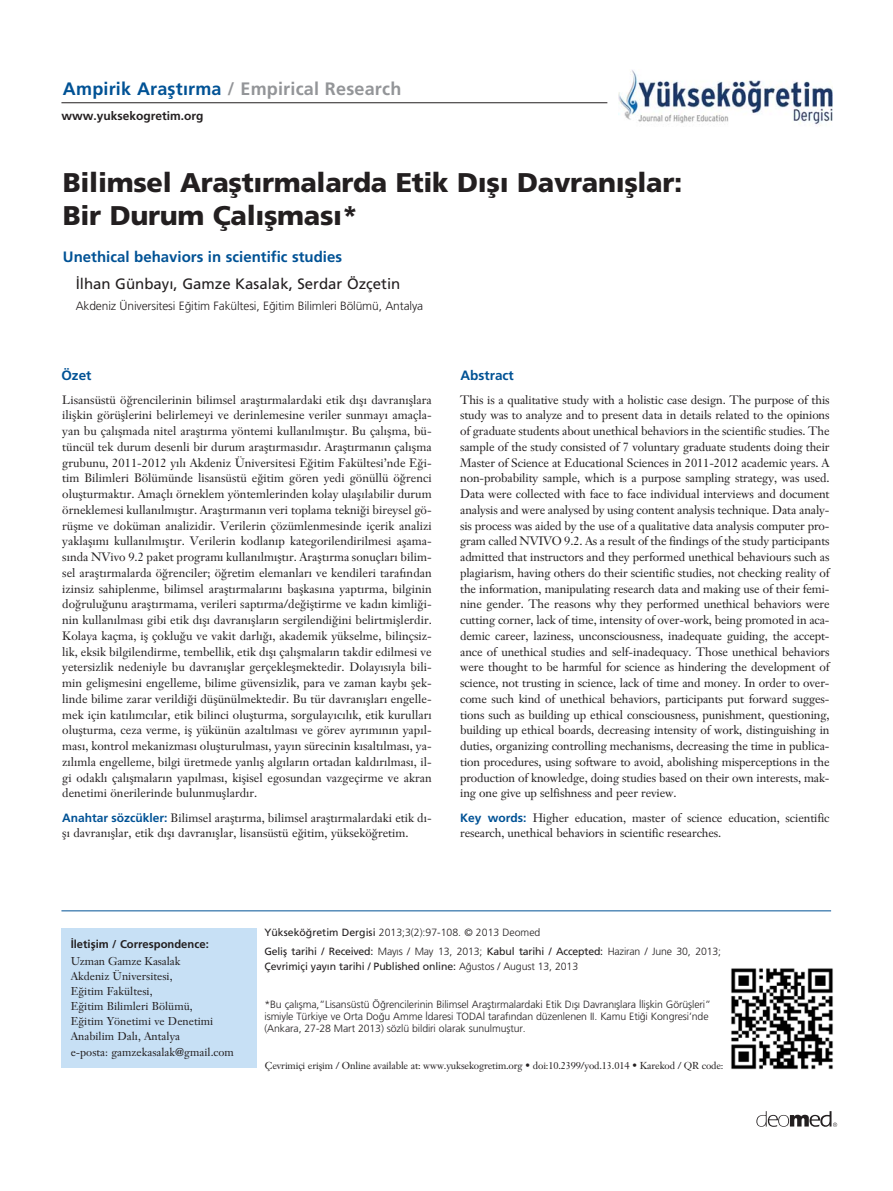
<style>
.page{position:relative;width:893px;height:1191px;background:#fff}
.page>*{position:absolute;margin:0;border:0;box-sizing:border-box;transform-origin:0 0}
.t1{font:900 27px/33px "Frutiger";letter-spacing:-.01em;color:#231f20}
.t2{font:700 18px "Frutiger";letter-spacing:.01em;color:#939598}
.t3{font:15px "Frutiger";color:#231f20}
.t4{font:700 15px "Frutiger";color:#005295}
.t5{font:700 13.5px "Frutiger";color:#005295}
.t6{font:12px/15.8px "Janson Text";letter-spacing:-.01em;color:#231f20;text-align:justify}
.t7{font:300 12px "Frutiger";letter-spacing:-.01em;color:#231f20}
.t8{font:700 12px "Frutiger";color:#231f20}
.t9{font:11.25px/15px "Janson Text";color:#231f20}
.t10{font:700 11.25px "Frutiger";color:#231f20}
.t11{font:300 10.5px/12px "Frutiger";letter-spacing:-.01em;color:#231f20}
.t12{font:10.5px "Frutiger";letter-spacing:-.01em;color:#231f20}
.t13{font:10.05px "Janson Text";letter-spacing:-.015em;color:#231f20}
.s1{color:#005295}
.s2{font-family:"Frutiger";font-weight:700;color:#005295}
.s3{font-weight:400}
.s4{font-weight:300}
</style>
<div class="page">
<svg style="left:756px;top:1111px;width:81px;height:15px"></svg>
<img style="left:619px;top:70px;width:213px;height:56px">
<hr style="left:61px;top:102px;width:546px;height:1px;background:#231f20">
<div style="left:61px;top:928px;width:196px;height:140px;background:#c7e0f5"></div>
<hr style="left:61px;top:910px;width:770px;height:1px;background:#005295">
<img style="left:731px;top:968px;width:102px;height:102px">
<h2 class="t2" style="left:63px;top:82px;width:340px"><span class="s1">Ampirik Araflt›rma</span> / Empirical Research</h2>
<p class="t8" style="left:61px;top:111px;width:144px">www.yuksekogretim.org</p>
<h1 class="t1" style="left:63px;top:169px;width:621px">Bilimsel Araflt›rmalarda Etik D›fl› Davran›fllar:<br>Bir Durum Çal›flmas›*</h1>
<p class="t4" style="left:63px;top:251px;width:281px">Unethical behaviors in scientific studies</p>
<p class="t3" style="left:76px;top:277px;width:326px">‹lhan Günbay›, Gamze Kasalak, Serdar Özçetin</p>
<p class="t7" style="left:76px;top:301px;width:349px">Akdeniz Üniversitesi E¤itim Fakültesi, E¤itim Bilimleri Bölümü, Antalya</p>
<p class="t5" style="left:61px;top:370px;width:32px">Özet</p>
<p class="t5" style="left:460px;top:370px;width:55px">Abstract</p>
<p class="t6" style="left:62px;top:393px;width:371px">Lisansüstü ö¤rencilerinin bilimsel araflt›rmalardaki etik d›fl› davran›fllara iliflkin görüfllerini belirlemeyi ve derinlemesine veriler sunmay› amaçla&shy;yan bu çal›flmada nitel araflt›rma yöntemi kullan›lm›flt›r. Bu çal›flma, bü&shy;tüncül tek durum desenli bir durum araflt›rmas›d›r. Araflt›rman›n çal›flma grubunu, 2011-2012 y›l› Akdeniz Üniversitesi E¤itim Fakültesi’nde E¤i&shy;tim Bilimleri Bölümünde lisansüstü e¤itim gören yedi gönüllü ö¤renci oluflturmakt›r. Amaçl› örneklem yöntemlerinden kolay ulafl›labilir durum örneklemesi kullan›lm›flt›r. Araflt›rman›n veri toplama tekni¤i bireysel gö&shy;rüflme ve doküman analizidir. Verilerin çözümlenmesinde içerik analizi yaklafl›m› kullan›lm›flt›r. Verilerin kodlan›p kategorilendirilmesi aflama&shy;s›nda NVivo 9.2 paket program› kullan›lm›flt›r. Araflt›rma sonuçlar› bilim&shy;sel araflt›rmalarda ö¤renciler; ö¤retim elemanlar› ve kendileri taraf›ndan izinsiz sahiplenme, bilimsel araflt›rmalar›n› baflkas›na yapt›rma, bilginin do¤rulu¤unu araflt›rmama, verileri sapt›rma/de¤ifltirme ve kad›n kimli¤i&shy;nin kullan›lmas› gibi etik d›fl› davran›fllar›n sergilendi¤ini belirtmifllerdir.<br>Kolaya kaçma, ifl çoklu¤u ve vakit darl›¤›, akademik yükselme, bilinçsiz&shy;lik, eksik bilgilendirme, tembellik, etik d›fl› çal›flmalar›n takdir edilmesi ve yetersizlik nedeniyle bu davran›fllar gerçekleflmektedir. Dolay›s›yla bili&shy;min geliflmesini engelleme, bilime güvensizlik, para ve zaman kayb› flek&shy;linde bilime zarar verildi¤i düflünülmektedir. Bu tür davran›fllar› engelle&shy;mek için kat›l›mc›lar, etik bilinci oluflturma, sorgulay›c›l›k, etik kurullar› oluflturma, ceza verme, ifl yükünün azalt›lmas› ve görev ayr›m›n›n yap›l&shy;mas›, kontrol mekanizmas› oluflturulmas›, yay›n sürecinin k›salt›lmas›, ya&shy;z›l›mla engelleme, bilgi üretmede yanl›fl alg›lar›n ortadan kald›r›lmas›, il&shy;gi odakl› çal›flmalar›n yap›lmas›, kiflisel egosundan vazgeçirme ve akran denetimi önerilerinde bulunmufllard›r.</p>
<p class="t6" style="left:62px;top:811px;width:371px"><span class="s2">Anahtar sözcükler:</span> Bilimsel araflt›rma, bilimsel araflt›rmalardaki etik d›- fl› davran›fllar, etik d›fl› davran›fllar, lisansüstü e¤itim, yüksekö¤retim.</p>
<p class="t6" style="left:460px;top:393px;width:371px">This is a qualitative study with a holistic case design. The purpose of this study was to analyze and to present data in details related to the opinions of graduate students about unethical behaviors in the scientific studies. The sample of the study consisted of 7 voluntary graduate students doing their Master of Science at Educational Sciences in 2011-2012 academic years. A non-probability sample, which is a purpose sampling strategy, was used.<br>Data were collected with face to face individual interviews and document analysis and were analysed by using content analysis technique. Data analy&shy;sis process was aided by the use of a qualitative data analysis computer pro&shy;gram called NVIVO 9.2. As a result of the findings of the study participants admitted that instructors and they performed unethical behaviours such as plagiarism, having others do their scientific studies, not checking reality of the information, manipulating research data and making use of their femi&shy;nine gender. The reasons why they performed unethical behaviors were cutting corner, lack of time, intensity of over-work, being promoted in aca&shy;demic career, laziness, unconsciousness, inadequate guiding, the accept&shy;ance of unethical studies and self-inadequacy. Those unethical behaviors were thought to be harmful for science as hindering the development of science, not trusting in science, lack of time and money. In order to over&shy;come such kind of unethical behaviors, participants put forward sugges&shy;tions such as building up ethical consciousness, punishment, questioning, building up ethical boards, decreasing intensity of work, distinguishing in duties, organizing controlling mechanisms, decreasing the time in publica&shy;tion procedures, using software to avoid, abolishing misperceptions in the production of knowledge, doing studies based on their own interests, mak&shy;ing one give up selfishness and peer review.</p>
<p class="t6" style="left:460px;top:811px;width:371px"><span class="s2">Key words:</span> Higher education, master of science education, scientific research, unethical behaviors in scientific researches.</p>
<p class="t10" style="left:71px;top:940px;width:140px">‹letiflim / Correspondence:</p>
<p class="t9" style="left:71px;top:955px;width:165px">Uzman Gamze Kasalak<br>Akdeniz Üniversitesi,<br>E¤itim Fakültesi,<br>E¤itim Bilimleri Bölümü,<br>E¤itim Yönetimi ve Denetimi<br>Anabilim Dal›, Antalya<br>e-posta: gamzekasalak@gmail.com</p>
<p class="t11" style="left:264px;top:924px;width:458px;line-height:18.5px"><span class="s3">Yüksekö¤retim Dergisi</span> 2013;3(2):97-108. © 2013 Deomed<br><span class="s3">Gelifl tarihi / Received:</span> May›s / May 13, 2013; <span class="s3">Kabul tarihi / Accepted:</span> Haziran / June 30, 2013;</p>
<p class="t12" style="left:264px;top:961px;width:315px">Çevrimiçi yay›n tarihi / Published online: <span class="s4">A¤ustos / August 13, 2013</span></p>
<p class="t11" style="left:264px;top:999px;width:448px">*Bu çal›flma,”Lisansüstü Ö¤rencilerinin Bilimsel Araflt›rmalardaki Etik D›fl› Davran›fllara ‹liflkin Görüflleri” ismiyle Türkiye ve Orta Do¤u Amme ‹daresi TODA‹ taraf›ndan düzenlenen II. Kamu Eti¤i Kongresi’nde (Ankara, 27-28 Mart 2013) sözlü bildiri olarak sunulmufltur.</p>
<p class="t13" style="left:265px;top:1061px;width:460px">Çevrimiçi eriflim / Online available at: www.yuksekogretim.org • doi:10.2399/yod.13.014 • Karekod / QR code:</p>
</div>
